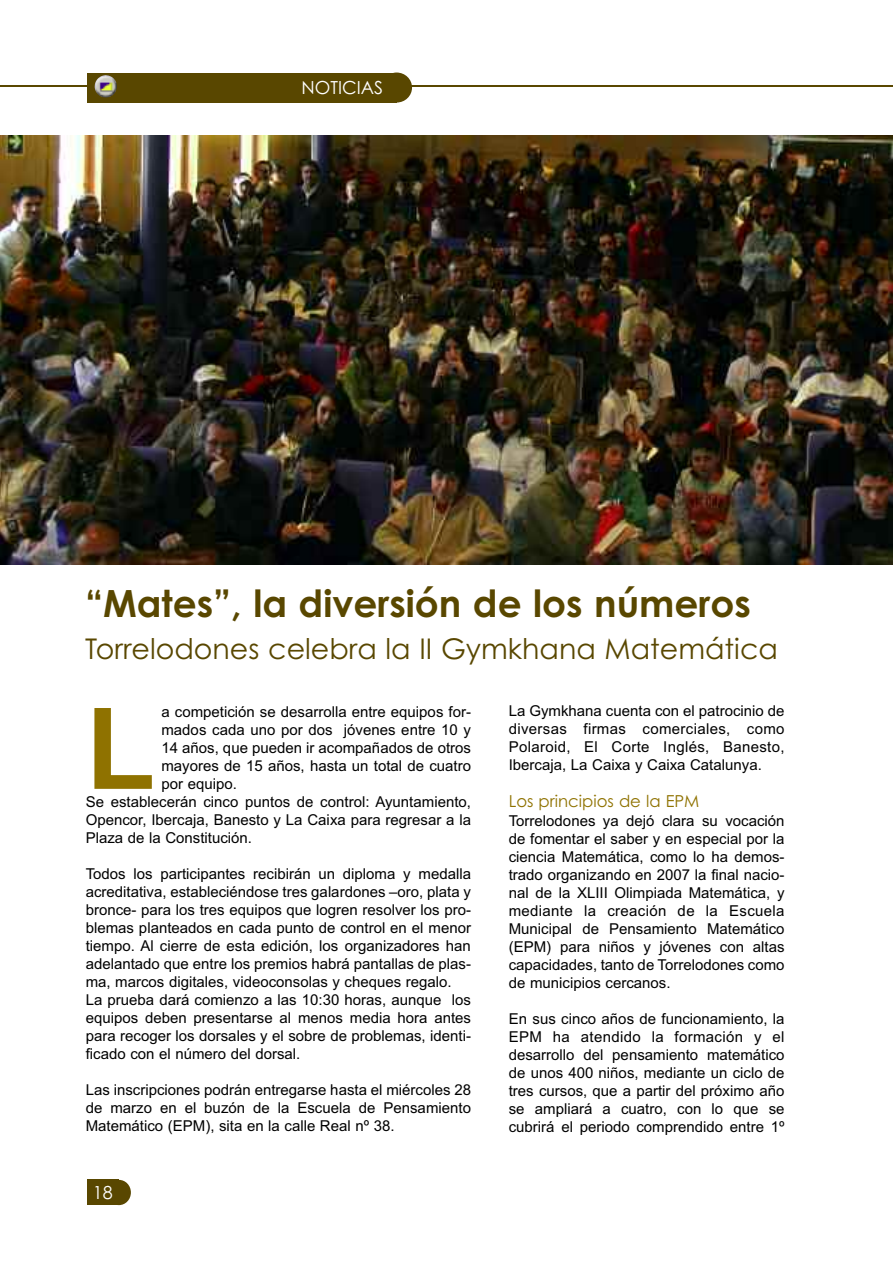
<style>
.page{position:relative;width:893px;height:1263px;background:#fff}
.page>*{position:absolute;margin:0;border:0;box-sizing:border-box;transform-origin:0 0}
.t1{font:700 113.85px "Arial";color:#8f7200}
.t2{font:700 37.5px "Century Gothic";color:#594700}
.t3{font:28.5px "Century Gothic";color:#594700}
.t4{font:18px "Century Gothic";color:#fff}
.t5{font:16.5px "Century Gothic";color:#8f7200}
.t6{font:15px/18px "Arial";color:#000;text-align:justify}
</style>
<div class="page">
<hr style="left:0;top:85px;width:893px;height:2px;background:#594700">
<div style="left:107px;top:1180px;width:24px;height:25px;background:#594700;border-radius:50%"></div>
<div style="left:87px;top:1179px;width:32px;height:26px;background:#594700"></div>
<div style="left:381px;top:73px;width:31px;height:30px;background:#594700;border-radius:50%"></div>
<div style="left:87px;top:73px;width:310px;height:30px;background:#594700"></div>
<img style="left:95px;top:75px;width:22px;height:23px">
<img style="left:0;top:135px;width:893px;height:429px">
<p class="t4" style="left:301px;top:77px;width:83px">NOTICIAS</p>
<h2 class="t2" style="left:85px;top:582px;width:667px">“Mates”, la diversión de los números</h2>
<h3 class="t3" style="left:85px;top:632px;width:694px">Torrelodones celebra la II Gymkhana Matemática</h3>
<h1 class="t1" style="left:86px;top:683px;width:71px">L</h1>
<p class="t6" style="left:161px;top:703px;width:311px">a competición se desarrolla entre equipos for-</p>
<p class="t6" style="left:161px;top:721px;width:311px">mados cada uno por dos jóvenes entre 10 y</p>
<p class="t6" style="left:161px;top:739px;width:311px">14 años, que pueden ir acompañados de otros</p>
<p class="t6" style="left:161px;top:757px;width:311px">mayores de 15 años, hasta un total de cuatro</p>
<p class="t6" style="left:161px;top:775px;width:77px">por equipo.</p>
<p class="t6" style="left:86px;top:793px;width:387px">Se establecerán cinco puntos de control: Ayuntamiento,</p>
<p class="t6" style="left:86px;top:811px;width:387px">Opencor, Ibercaja, Banesto y La Caixa para regresar a la</p>
<p class="t6" style="left:86px;top:829px;width:168px">Plaza de la Constitución.</p>
<p class="t6" style="left:86px;top:865px;width:387px;text-align:left">Todos los participantes recibirán un diploma y medalla acreditativa, estableciéndose tres galardones –oro, plata y bronce- para los tres equipos que logren resolver los pro&shy;blemas planteados en cada punto de control en el menor tiempo. Al cierre de esta edición, los organizadores han adelantado que entre los premios habrá pantallas de plas&shy;ma, marcos digitales, videoconsolas y cheques regalo.<br>La prueba dará comienzo a las 10:30 horas, aunque los equipos deben presentarse al menos media hora antes para recoger los dorsales y el sobre de problemas, identi&shy;ficado con el número del dorsal.</p>
<p class="t6" style="left:86px;top:1081px;width:387px">Las inscripciones podrán entregarse hasta el miércoles 28 de marzo en el buzón de la Escuela de Pensamiento Matemático (EPM), sita en la calle Real nº 38.</p>
<p class="t4" style="left:93px;top:1182px;width:21px">18</p>
<p class="t6" style="left:509px;top:702px;width:277px">La Gymkhana cuenta con el patrocinio de diversas firmas comerciales, como Polaroid, El Corte Inglés, Banesto, Ibercaja, La Caixa y Caixa Catalunya.</p>
<p class="t5" style="left:509px;top:792px;width:192px">Los principios de la EPM</p>
<p class="t6" style="left:509px;top:812px;width:277px">Torrelodones ya dejó clara su vocación de fomentar el saber y en especial por la ciencia Matemática, como lo ha demos&shy;trado organizando en 2007 la final nacio&shy;nal de la XLIII Olimpiada Matemática, y mediante la creación de la Escuela Municipal de Pensamiento Matemático (EPM) para niños y jóvenes con altas capacidades, tanto de Torrelodones como de municipios cercanos.</p>
<p class="t6" style="left:509px;top:1010px;width:277px">En sus cinco años de funcionamiento, la EPM ha atendido la formación y el desarrollo del pensamiento matemático de unos 400 niños, mediante un ciclo de tres cursos, que a partir del próximo año se ampliará a cuatro, con lo que se cubrirá el periodo comprendido entre 1º</p>
</div>
